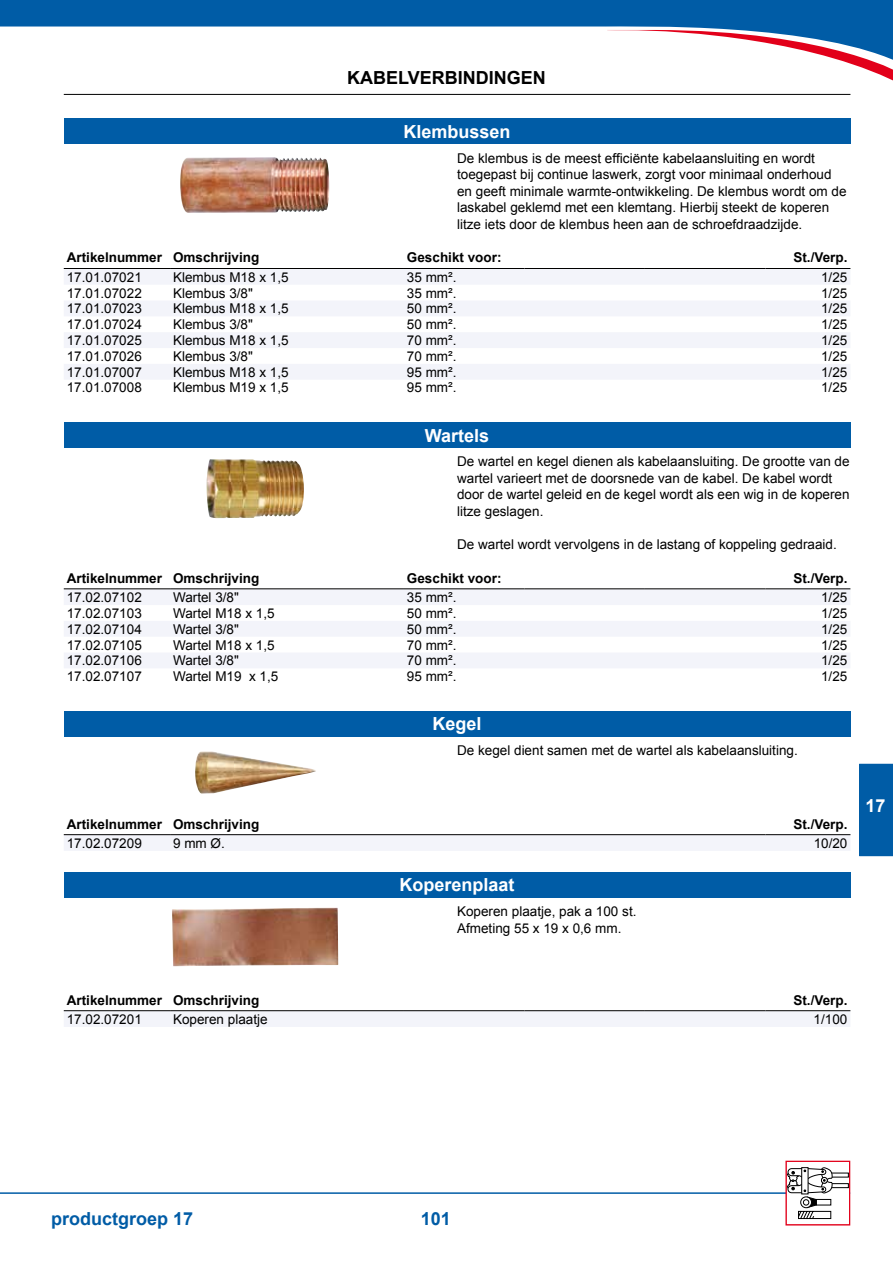
<style>
.page{position:relative;width:893px;height:1263px;background:#fff}
.page>*{position:absolute;margin:0;border:0;box-sizing:border-box;transform-origin:0 0}
.t1{font:700 18px "Arial";color:#fff}
.t2{font:700 18px "Arial";color:#000}
.t3{font:700 18px "Arial";color:#005ca6}
.t4{font:13.5px/16.5px "Arial";color:#000}
.t5{font:700 13.5px "Arial";color:#000}
</style>
<div class="page">
<hr style="left:64px;top:94px;width:786px;height:1px;background:#000">
<div style="left:859px;top:764px;width:34px;height:92px;background:#005ca6"></div>
<hr style="left:0;top:1192px;width:850px;height:2px;background:#005ca6">
<div style="left:786px;top:1161px;width:63px;height:64px;background:#fff"></div>
<svg style="left:833px;top:1183px;width:15px;height:5px"></svg>
<svg style="left:833px;top:1173px;width:15px;height:4px"></svg>
<svg style="left:788px;top:1167px;width:45px;height:52px"></svg>
<svg style="left:816px;top:1199px;width:15px;height:6px"></svg>
<div style="left:786px;top:1161px;width:64px;height:64px;border:1px solid #e2001a"></div>
<svg style="left:0;top:0;width:893px;height:30px;background:#176aae"></svg>
<svg style="left:607px;top:30px;width:286px;height:51px"></svg>
<div style="left:64px;top:119px;width:786px;height:25px;background:#005ca6"></div>
<img style="left:180px;top:157px;width:150px;height:56px">
<svg style="left:64px;top:269px;width:786px;height:110px;fill:#f3f4fa"></svg>
<hr style="left:64px;top:268px;width:106px;height:1px;background:#000">
<hr style="left:170px;top:268px;width:234px;height:1px;background:#000">
<hr style="left:404px;top:268px;width:120px;height:1px;background:#000">
<hr style="left:524px;top:268px;width:121px;height:1px;background:#000">
<hr style="left:645px;top:268px;width:120px;height:1px;background:#000">
<hr style="left:765px;top:268px;width:85px;height:1px;background:#000">
<div style="left:64px;top:422px;width:786px;height:26px;background:#005ca6"></div>
<img style="left:206px;top:459px;width:98px;height:60px">
<svg style="left:64px;top:589px;width:786px;height:79px;fill:#f3f4fa"></svg>
<hr style="left:64px;top:588px;width:106px;height:1px;background:#000">
<hr style="left:170px;top:588px;width:234px;height:1px;background:#000">
<hr style="left:404px;top:588px;width:120px;height:1px;background:#000">
<hr style="left:524px;top:588px;width:121px;height:1px;background:#000">
<hr style="left:645px;top:588px;width:120px;height:1px;background:#000">
<hr style="left:765px;top:588px;width:85px;height:1px;background:#000">
<div style="left:64px;top:711px;width:786px;height:25px;background:#005ca6"></div>
<img style="left:195px;top:751px;width:121px;height:43px">
<div style="left:64px;top:835px;width:786px;height:16px;background:#f3f4fa"></div>
<hr style="left:64px;top:834px;width:106px;height:1px;background:#000">
<hr style="left:170px;top:834px;width:595px;height:1px;background:#000">
<hr style="left:765px;top:834px;width:85px;height:1px;background:#000">
<div style="left:64px;top:872px;width:786px;height:25px;background:#005ca6"></div>
<img style="left:172px;top:907px;width:166px;height:59px">
<div style="left:64px;top:1011px;width:786px;height:16px;background:#f3f4fa"></div>
<hr style="left:64px;top:1010px;width:106px;height:1px;background:#000">
<hr style="left:170px;top:1010px;width:234px;height:1px;background:#000">
<hr style="left:404px;top:1010px;width:120px;height:1px;background:#000">
<hr style="left:524px;top:1010px;width:121px;height:1px;background:#000">
<hr style="left:645px;top:1010px;width:120px;height:1px;background:#000">
<hr style="left:765px;top:1010px;width:85px;height:1px;background:#000">
<h1 class="t2" style="left:347px;top:66px;width:200px">Kabelverbindingen</h1>
<h1 class="t1" style="left:404px;top:119px;width:109px">Klembussen</h1>
<p class="t4" style="left:457px;top:150px;width:391px">De klembus is de meest efficiënte kabelaansluiting en wordt toegepast bij continue laswerk, zorgt voor minimaal onderhoud en geeft minimale warmte-ontwikkeling. De klembus wordt om de laskabel geklemd met een klemtang. Hierbij steekt de koperen litze iets door de klembus heen aan de schroefdraadzijde.</p>
<p class="t5" style="left:67px;top:249px;width:194px">Artikelnummer Omschrijving</p>
<p class="t5" style="left:407px;top:249px;width:96px">Geschikt voor:</p>
<p class="t5" style="left:793px;top:249px;width:56px">St./Verp.</p>
<p class="t4" style="left:67px;top:269px;width:77px">17.01.07021</p>
<p class="t4" style="left:173px;top:269px;width:117px">Klembus M18 x 1,5</p>
<p class="t4" style="left:407px;top:269px;width:51px">35 mm².</p>
<p class="t4" style="left:821px;top:269px;width:28px">1/25</p>
<p class="t4" style="left:67px;top:285px;width:77px">17.01.07022</p>
<p class="t4" style="left:173px;top:285px;width:81px">Klembus 3/8"</p>
<p class="t4" style="left:407px;top:285px;width:51px">35 mm².</p>
<p class="t4" style="left:821px;top:285px;width:28px">1/25</p>
<p class="t4" style="left:67px;top:300px;width:77px">17.01.07023</p>
<p class="t4" style="left:173px;top:300px;width:117px">Klembus M18 x 1,5</p>
<p class="t4" style="left:407px;top:300px;width:51px">50 mm².</p>
<p class="t4" style="left:821px;top:300px;width:28px">1/25</p>
<p class="t4" style="left:67px;top:316px;width:77px">17.01.07024</p>
<p class="t4" style="left:173px;top:316px;width:81px">Klembus 3/8"</p>
<p class="t4" style="left:407px;top:316px;width:51px">50 mm².</p>
<p class="t4" style="left:821px;top:316px;width:28px">1/25</p>
<p class="t4" style="left:67px;top:332px;width:77px">17.01.07025</p>
<p class="t4" style="left:173px;top:332px;width:117px">Klembus M18 x 1,5</p>
<p class="t4" style="left:407px;top:332px;width:51px">70 mm².</p>
<p class="t4" style="left:821px;top:332px;width:28px">1/25</p>
<p class="t4" style="left:67px;top:348px;width:77px">17.01.07026</p>
<p class="t4" style="left:173px;top:348px;width:81px">Klembus 3/8"</p>
<p class="t4" style="left:407px;top:348px;width:51px">70 mm².</p>
<p class="t4" style="left:821px;top:348px;width:28px">1/25</p>
<p class="t4" style="left:67px;top:364px;width:77px">17.01.07007</p>
<p class="t4" style="left:173px;top:364px;width:117px">Klembus M18 x 1,5</p>
<p class="t4" style="left:407px;top:364px;width:51px">95 mm².</p>
<p class="t4" style="left:821px;top:364px;width:28px">1/25</p>
<p class="t4" style="left:67px;top:380px;width:77px">17.01.07008</p>
<p class="t4" style="left:173px;top:380px;width:117px">Klembus M19 x 1,5</p>
<p class="t4" style="left:407px;top:380px;width:51px">95 mm².</p>
<p class="t4" style="left:821px;top:380px;width:28px">1/25</p>
<h1 class="t1" style="left:425px;top:423px;width:66px">Wartels</h1>
<p class="t4" style="left:457px;top:454px;width:394px">De wartel en kegel dienen als kabelaansluiting. De grootte van de wartel varieert met de doorsnede van de kabel. De kabel wordt door de wartel geleid en de kegel wordt als een wig in de koperen litze geslagen.</p>
<p class="t4" style="left:457px;top:536px;width:381px">De wartel wordt vervolgens in de lastang of koppeling gedraaid.</p>
<p class="t5" style="left:67px;top:569px;width:194px">Artikelnummer Omschrijving</p>
<p class="t5" style="left:407px;top:569px;width:96px">Geschikt voor:</p>
<p class="t5" style="left:793px;top:569px;width:56px">St./Verp.</p>
<p class="t4" style="left:67px;top:589px;width:77px">17.02.07102</p>
<p class="t4" style="left:173px;top:589px;width:67px">Wartel 3/8"</p>
<p class="t4" style="left:407px;top:589px;width:51px">35 mm².</p>
<p class="t4" style="left:821px;top:589px;width:28px">1/25</p>
<p class="t4" style="left:67px;top:605px;width:77px">17.02.07103</p>
<p class="t4" style="left:173px;top:605px;width:103px">Wartel M18 x 1,5</p>
<p class="t4" style="left:407px;top:605px;width:51px">50 mm².</p>
<p class="t4" style="left:821px;top:605px;width:28px">1/25</p>
<p class="t4" style="left:67px;top:621px;width:77px">17.02.07104</p>
<p class="t4" style="left:173px;top:621px;width:67px">Wartel 3/8"</p>
<p class="t4" style="left:407px;top:621px;width:51px">50 mm².</p>
<p class="t4" style="left:821px;top:621px;width:28px">1/25</p>
<p class="t4" style="left:67px;top:637px;width:77px">17.02.07105</p>
<p class="t4" style="left:173px;top:637px;width:103px">Wartel M18 x 1,5</p>
<p class="t4" style="left:407px;top:637px;width:51px">70 mm².</p>
<p class="t4" style="left:821px;top:637px;width:28px">1/25</p>
<p class="t4" style="left:67px;top:652px;width:77px">17.02.07106</p>
<p class="t4" style="left:173px;top:652px;width:67px">Wartel 3/8"</p>
<p class="t4" style="left:407px;top:652px;width:51px">70 mm².</p>
<p class="t4" style="left:821px;top:652px;width:28px">1/25</p>
<p class="t4" style="left:67px;top:668px;width:77px">17.02.07107</p>
<p class="t4" style="left:173px;top:668px;width:107px">Wartel M19 x 1,5</p>
<p class="t4" style="left:407px;top:668px;width:51px">95 mm².</p>
<p class="t4" style="left:821px;top:668px;width:28px">1/25</p>
<h1 class="t1" style="left:433px;top:712px;width:51px">Kegel</h1>
<p class="t4" style="left:457px;top:742px;width:342px">De kegel dient samen met de wartel als kabelaansluiting.</p>
<p class="t5" style="left:67px;top:815px;width:194px">Artikelnummer Omschrijving</p>
<p class="t5" style="left:793px;top:815px;width:56px">St./Verp.</p>
<p class="t4" style="left:67px;top:835px;width:77px">17.02.07209</p>
<p class="t4" style="left:173px;top:835px;width:53px">9 mm Ø.</p>
<p class="t4" style="left:814px;top:835px;width:35px">10/20</p>
<h1 class="t1" style="left:400px;top:873px;width:117px">Koperenplaat</h1>
<p class="t4" style="left:457px;top:903px;width:181px">Koperen plaatje, pak a 100 st.<br>Afmeting 55 x 19 x 0,6 mm.</p>
<h1 class="t1" style="left:866px;top:794px;width:22px">17</h1>
<p class="t5" style="left:67px;top:991px;width:194px">Artikelnummer Omschrijving</p>
<p class="t5" style="left:793px;top:991px;width:56px">St./Verp.</p>
<p class="t4" style="left:67px;top:1011px;width:77px">17.02.07201</p>
<p class="t4" style="left:173px;top:1011px;width:96px">Koperen plaatje</p>
<p class="t4" style="left:814px;top:1011px;width:35px">1/100</p>
<h1 class="t3" style="left:51px;top:1206px;width:144px">productgroep 17</h1>
<h1 class="t3" style="left:421px;top:1207px;width:32px">101</h1>
</div>
